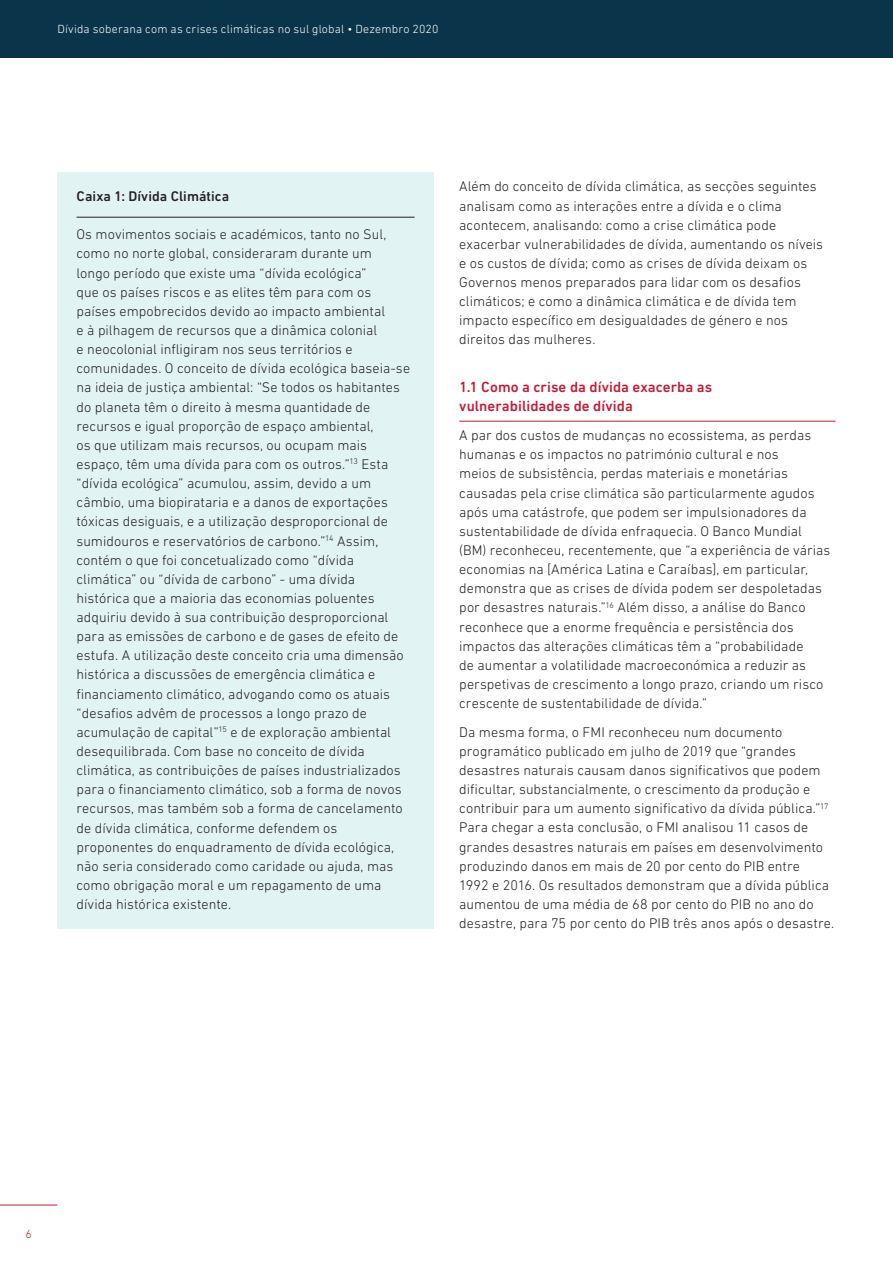
<style>
.page{position:relative;width:893px;height:1263px;background:#fff}
.page>*{position:absolute;margin:0;border:0;box-sizing:border-box;transform-origin:0 0}
.t1{font:500 15px/19.2px "DIN Next LT Pro";letter-spacing:.005em;color:#c51a35}
.t2{font:300 14.25px/19.2px "DIN Next LT Pro";letter-spacing:.005em;color:#231f20}
.t3{font:500 14.25px "DIN Next LT Pro";letter-spacing:.005em;color:#231f20}
.t4{font:300 12px "DIN Next LT Pro";letter-spacing:.015em;color:#fff}
.t5{font:300 12px "DIN Next LT Pro";color:#c51a35}
</style>
<div class="page">
<hr style="left:0;top:1205px;width:57px;height:1px;background:#c51a35">
<div style="left:0;top:0;width:893px;height:57px;background:#0a3449"></div>
<hr style="left:459px;top:421px;width:377px;height:1px;background:#c51a35">
<div style="left:57px;top:172px;width:377px;height:756px;background:#e2f3f4"></div>
<hr style="left:77px;top:217px;width:338px;height:1px;background:#231f20">
<p class="t4" style="left:57px;top:22px;width:382px">Dívida soberana com as crises climáticas no sul global • Dezembro 2020</p>
<p class="t3" style="left:77px;top:188px;width:154px">Caixa 1: Dívida Climática</p>
<p class="t2" style="left:77px;top:225px;width:335px">Os movimentos sociais e académicos, tanto no Sul, como no norte global, consideraram durante um<br>longo período que existe uma “dívida ecológica”<br>que os países riscos e as elites têm para com os países empobrecidos devido ao impacto ambiental<br>e à pilhagem de recursos que a dinâmica colonial<br>e neocolonial infligiram nos seus territórios e comunidades. O conceito de dívida ecológica baseia-se na ideia de justiça ambiental: “Se todos os habitantes do planeta têm o direito à mesma quantidade de recursos e igual proporção de espaço ambiental,<br>os que utilizam mais recursos, ou ocupam mais espaço, têm uma dívida para com os outros.”<sup>13</sup> Esta “dívida ecológica” acumulou, assim, devido a um câmbio, uma biopirataria e a danos de exportações tóxicas desiguais, e a utilização desproporcional de sumidouros e reservatórios de carbono.”<sup>14</sup> Assim, contém o que foi concetualizado como “dívida climática” ou “dívida de carbono” - uma dívida histórica que a maioria das economias poluentes adquiriu devido à sua contribuição desproporcional para as emissões de carbono e de gases de efeito de estufa. A utilização deste conceito cria uma dimensão histórica a discussões de emergência climática e financiamento climático, advogando como os atuais “desafios advêm de processos a longo prazo de acumulação de capital”<sup>15</sup> e de exploração ambiental desequilibrada. Com base no conceito de dívida climática, as contribuições de países industrializados para o financiamento climático, sob a forma de novos recursos, mas também sob a forma de cancelamento de dívida climática, conforme defendem os proponentes do enquadramento de dívida ecológica, não seria considerado como caridade ou ajuda, mas como obrigação moral e um repagamento de uma dívida histórica existente.</p>
<p class="t2" style="left:459px;top:177px;width:365px">Além do conceito de dívida climática, as secções seguintes analisam como as interações entre a dívida e o clima acontecem, analisando: como a crise climática pode exacerbar vulnerabilidades de dívida, aumentando os níveis e os custos de dívida; como as crises de dívida deixam os Governos menos preparados para lidar com os desafios climáticos; e como a dinâmica climática e de dívida tem impacto específico em desigualdades de género e nos direitos das mulheres.</p>
<p class="t1" style="left:459px;top:377px;width:255px">1.1 Como a crise da dívida exacerba as vulnerabilidades de dívida</p>
<p class="t2" style="left:459px;top:425px;width:373px">A par dos custos de mudanças no ecossistema, as perdas humanas e os impactos no património cultural e nos<br>meios de subsistência, perdas materiais e monetárias causadas pela crise climática são particularmente agudos após uma catástrofe, que podem ser impulsionadores da sustentabilidade de dívida enfraquecia. O Banco Mundial (BM) reconheceu, recentemente, que “a experiência de várias economias na [América Latina e Caraíbas], em particular, demonstra que as crises de dívida podem ser despoletadas por desastres naturais.”<sup>16</sup> Além disso, a análise do Banco reconhece que a enorme frequência e persistência dos impactos das alterações climáticas têm a “probabilidade<br>de aumentar a volatilidade macroeconómica a reduzir as perspetivas de crescimento a longo prazo, criando um risco crescente de sustentabilidade de dívida.”</p>
<p class="t2" style="left:459px;top:722px;width:376px">Da mesma forma, o FMI reconheceu num documento programático publicado em julho de 2019 que “grandes desastres naturais causam danos significativos que podem dificultar, substancialmente, o crescimento da produção e contribuir para um aumento significativo da dívida pública.”<sup>17<br></sup>Para chegar a esta conclusão, o FMI analisou 11 casos de grandes desastres naturais em países em desenvolvimento produzindo danos em mais de 20 por cento do PIB entre<br>1992 e 2016. Os resultados demonstram que a dívida pública aumentou de uma média de 68 por cento do PIB no ano do desastre, para 75 por cento do PIB três anos após o desastre.</p>
<p class="t5" style="left:26px;top:1227px;width:8px">6</p>
</div>
